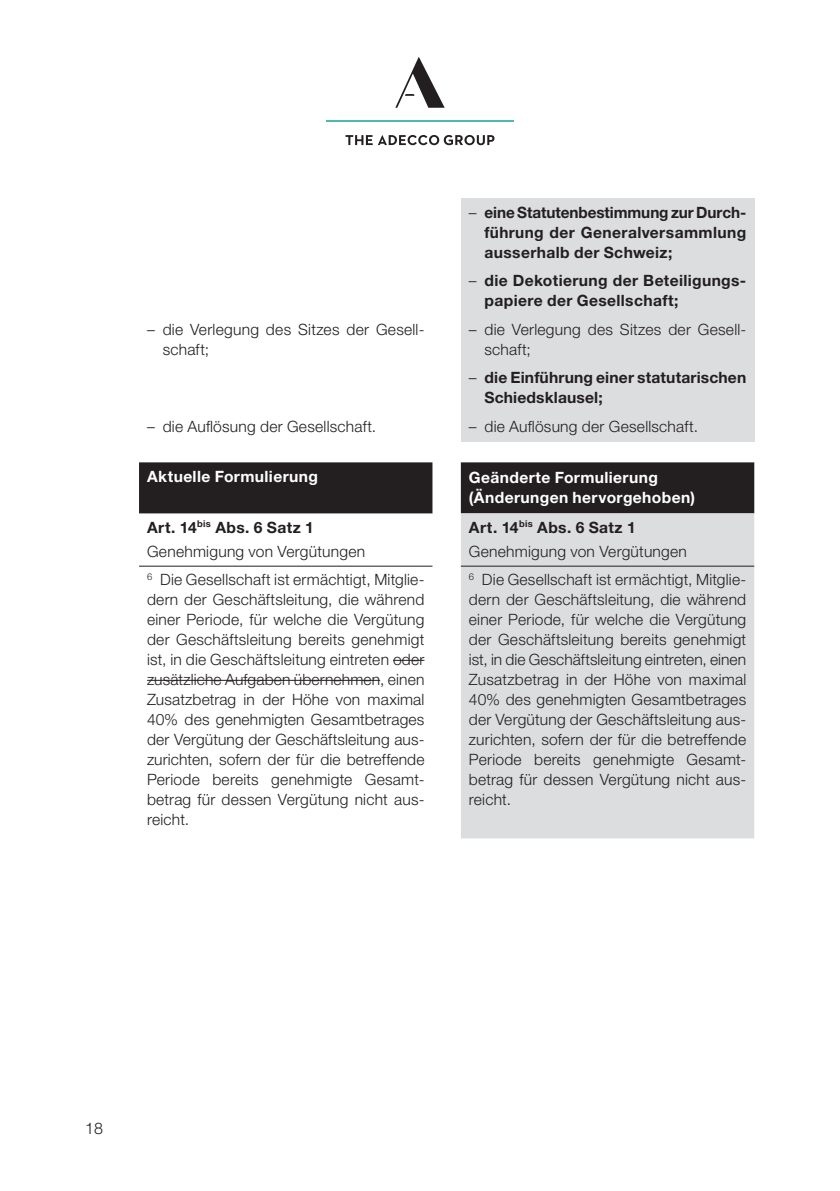
<style>
.page{position:relative;width:840px;height:1191px;background:#fff}
.page>*{position:absolute;margin:0;border:0;box-sizing:border-box;transform-origin:0 0}
.t1{font:300 16px "Helvetica Neue LT Std";color:#231f20}
.Statuten{font:300 15.6px/20px "Helvetica Neue LT Std";letter-spacing:.015em;color:#231f20}
.Statuten-2{font:700 15.6px/20px "Helvetica Neue LT Std";letter-spacing:.02em;color:#231f20}
.Statuten-3{font:700 15.6px/20px "Helvetica Neue LT Std";letter-spacing:.025em;color:#fff}
.Body{font:300 15.6px "Helvetica Neue LT Std";letter-spacing:.015em;color:#231f20}
.Body-2{font:700 15.6px "Helvetica Neue LT Std";letter-spacing:.03em;color:#231f20}
.s1{font-weight:300}
</style>
<div class="page">
<svg style="left:345px;top:135px;width:149px;height:10px"></svg>
<hr style="left:326px;top:120px;width:187px;height:2px;background:#4eb9b1">
<svg style="left:395px;top:57px;width:49px;height:51px"></svg>
<div style="left:460px;top:198px;width:293px;height:244px;background:#dcdddf"></div>
<div style="left:139px;top:462px;width:614px;height:51px;background:#231f20"></div>
<div style="left:460px;top:513px;width:293px;height:325px;background:#dcdddf"></div>
<hr style="left:139px;top:565px;width:293px;height:1px;background:#231f20">
<hr style="left:460px;top:565px;width:293px;height:1px;background:#231f20">
<hr style="left:393px;top:660px;width:31px;height:1px;background:#231f20">
<hr style="left:147px;top:680px;width:233px;height:1px;background:#231f20">
<p class="Statuten" style="left:162px;top:319px;width:263px;text-indent:-16px">– die Verlegung des Sitzes der Gesell&shy;schaft;</p>
<p class="Statuten" style="left:147px;top:416px;width:230px">– die Auflösung der Gesellschaft.</p>
<p class="Statuten-2" style="left:484px;top:202px;width:263px;text-align:justify;text-indent:-16px"><span class="s1">–</span> eine Statutenbestimmung zur Durch&shy;führung der Generalversammlung ausserhalb der Schweiz;</p>
<p class="Statuten-2" style="left:484px;top:270px;width:263px;text-indent:-16px"><span class="s1">–</span> die Dekotierung der Beteiligungs&shy;papiere der Gesellschaft;</p>
<p class="Statuten" style="left:484px;top:319px;width:263px;text-indent:-16px">– die Verlegung des Sitzes der Gesell&shy;schaft;</p>
<p class="Statuten-2" style="left:484px;top:367px;width:263px;text-indent:-16px"><span class="s1">–</span> die Einführung einer statutarischen<br>Schiedsklausel;</p>
<p class="Statuten" style="left:468px;top:416px;width:230px">– die Auflösung der Gesellschaft.</p>
<p class="Statuten-3" style="left:147px;top:465px;width:172px">Aktuelle Formulierung</p>
<p class="Statuten-3" style="left:468px;top:467px;width:227px">Geänderte Formulierung (Änderungen hervorgehoben)</p>
<p class="Body-2" style="left:147px;top:517px;width:168px">Art. 14<sup>bis</sup> Abs. 6 Satz 1</p>
<p class="Body" style="left:147px;top:542px;width:219px">Genehmigung von Vergütungen</p>
<p class="Body-2" style="left:468px;top:517px;width:168px">Art. 14<sup>bis</sup> Abs. 6 Satz 1</p>
<p class="Body" style="left:468px;top:542px;width:219px">Genehmigung von Vergütungen</p>
<p class="Statuten" style="left:147px;top:569px;width:279px"><sup>6</sup> Die Gesellschaft ist ermächtigt, Mitglie&shy;dern der Geschäftsleitung, die während einer Periode, für welche die Vergütung der Geschäftsleitung bereits genehmigt ist, in die Geschäftsleitung eintreten oder zusätzliche Aufgaben übernehmen, einen Zusatzbetrag in der Höhe von maximal 40% des genehmigten Gesamtbetrages der Vergütung der Geschäftsleitung aus&shy;zurichten, sofern der für die betreffende Periode bereits genehmigte Gesamt&shy;betrag für dessen Vergütung nicht aus&shy;reicht.</p>
<p class="Statuten" style="left:468px;top:569px;width:279px"><sup>6</sup> Die Gesellschaft ist ermächtigt, Mitglie&shy;dern der Geschäftsleitung, die während einer Periode, für welche die Vergütung der Geschäftsleitung bereits genehmigt ist, in die Geschäftsleitung eintreten, einen Zusatzbetrag in der Höhe von maximal 40% des genehmigten Gesamtbetrages der Vergütung der Geschäftsleitung aus&shy;zurichten, sofern der für die betreffende Periode bereits genehmigte Gesamt&shy;betrag für dessen Vergütung nicht aus&shy;reicht.</p>
<p class="t1" style="left:85px;top:1118px;width:19px">18</p>
</div>
